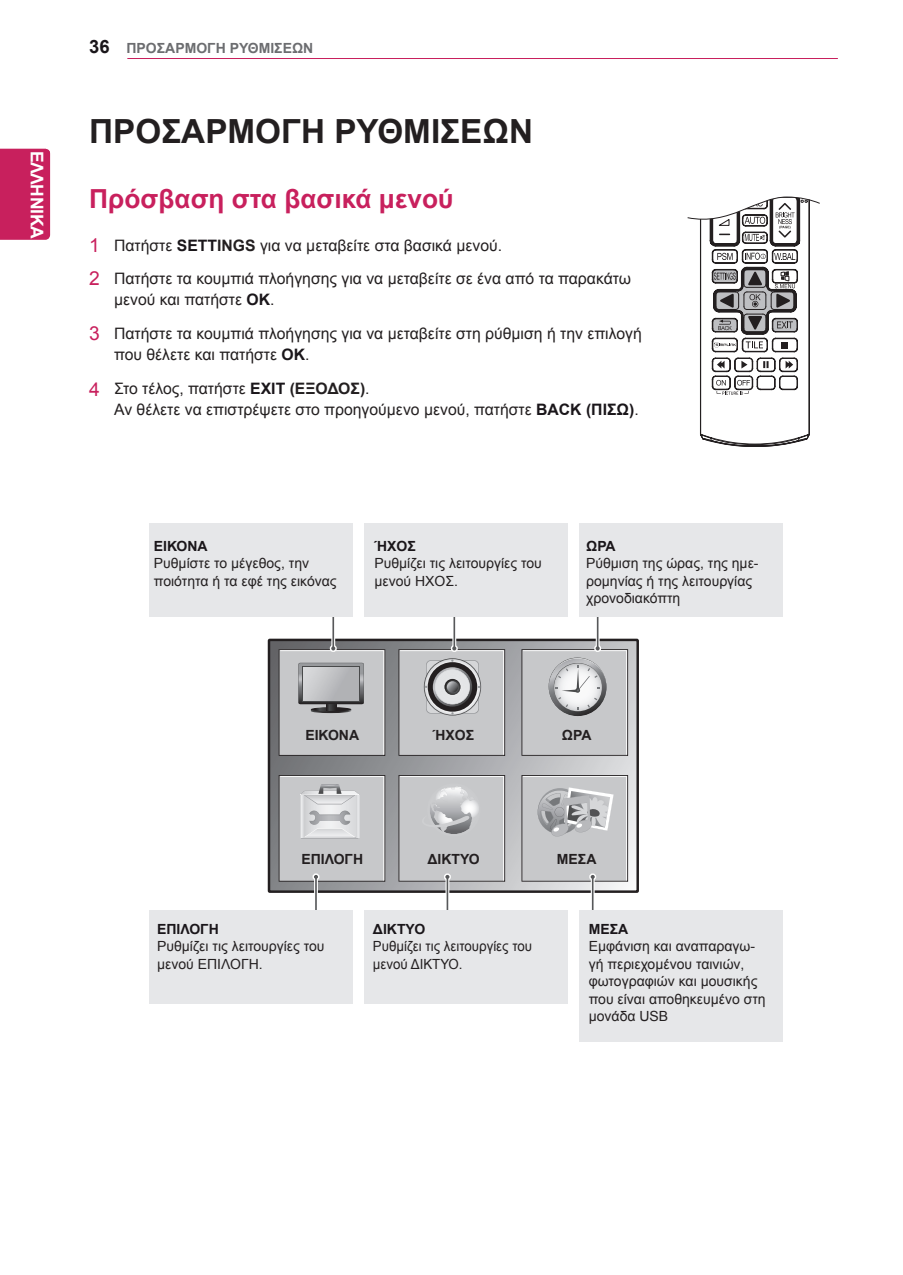
<style>
.page{position:relative;width:903px;height:1275px;background:#fff}
.page>*{position:absolute;margin:0;border:0;box-sizing:border-box;transform-origin:0 0}
.Chapter{font:700 33.25px "Arial";color:#231f20}
.Title-1{font:700 26.25px "Arial";color:#c8205d}
.t1{font:700 21px "Arial";color:#fff}
.t2{font:700 18.38px "Arial";color:#1a161a}
.t3{font:700 17.5px "Arial";letter-spacing:-.02em;color:#fff}
._1-Body{font:15.75px/21px "Arial";color:#231f20}
.Body-8{font:14px/17.5px "Arial";color:#231f20}
.Body{font:14px/17.5px "Arial";color:#231f20}
.Body-2{font:14px/17.5px "Arial";color:#231f20;scale:.95 1}
.Image{font:700 14px "Arial";color:#231f20}
.t4{font:700 14px "Arial";color:#6c6d70}
.Body-8-2{font:700 14px "Arial";color:#1a161a}
.Body-3{font:700 14px "Arial";color:#1a161a}
.s1{font-size:19.25px;color:#c8205d}
.s2{font-weight:700;color:#1a161a}
.s3{font-weight:700}
</style>
<div class="page">
<hr style="left:127px;top:58px;width:711px;height:1px;background:#c8205d">
<div style="left:0;top:149px;width:50px;height:91px;background:#c8205d"></div>
<svg style="left:687px;top:196px;width:133px;height:251px"></svg>
<svg style="left:268px;top:639px;width:371px;height:254px;background:#959698"></svg>
<svg style="left:331px;top:617px;width:4px;height:29px"></svg>
<div style="left:330px;top:645px;width:7px;height:7px;border:3px solid #fff;border-radius:50%"></div>
<hr style="left:332px;top:616px;width:2px;height:32px;background:#57585a">
<svg style="left:279px;top:646px;width:106px;height:110px;background:#b6b7b9"></svg>
<hr style="left:596px;top:617px;width:3px;height:31px;background:#fff">
<div style="left:594px;top:645px;width:7px;height:7px;border:3px solid #fff;border-radius:50%"></div>
<hr style="left:597px;top:616px;width:1px;height:32px;background:#57585a">
<svg style="left:521px;top:646px;width:107px;height:110px;background:#c0c1c3"></svg>
<svg style="left:452px;top:617px;width:4px;height:29px"></svg>
<div style="left:451px;top:645px;width:7px;height:7px;border:3px solid #fff;border-radius:50%"></div>
<hr style="left:453px;top:616px;width:2px;height:32px;background:#57585a">
<svg style="left:398px;top:646px;width:107px;height:110px;background:#b5b6b7"></svg>
<hr style="left:314px;top:878px;width:4px;height:32px;background:#fff">
<hr style="left:315px;top:878px;width:2px;height:33px;background:#57585a">
<svg style="left:279px;top:775px;width:106px;height:107px;background:#c6c7c9"></svg>
<svg style="left:445px;top:882px;width:4px;height:29px"></svg>
<hr style="left:447px;top:878px;width:1px;height:38px;background:#57585a">
<svg style="left:398px;top:775px;width:107px;height:107px;background:#c2c2c4"></svg>
<svg style="left:591px;top:882px;width:4px;height:29px"></svg>
<hr style="left:592px;top:878px;width:1px;height:38px;background:#57585a">
<svg style="left:521px;top:775px;width:107px;height:107px;background:#bebfc1"></svg>
<div style="left:364px;top:911px;width:204px;height:93px;background:#e6e7e9"></div>
<div style="left:579px;top:911px;width:204px;height:131px;background:#e6e7e9"></div>
<div style="left:149px;top:911px;width:204px;height:93px;background:#e6e7e9"></div>
<div style="left:364px;top:523px;width:204px;height:93px;background:#e6e7e9"></div>
<div style="left:579px;top:523px;width:204px;height:93px;background:#e6e7e9"></div>
<div style="left:149px;top:523px;width:204px;height:93px;background:#e6e7e9"></div>
<p class="t3" style="left:49px;top:151px;width:89px;rotate:90deg">ΕΛΛΗΝΙΚΑ</p>
<h3 class="t1" style="left:50px;top:173px;width:44px;rotate:90deg">ΕΛΛ</h3>
<p class="t2" style="left:89px;top:34px;width:22px">36</p>
<p class="t4" style="left:126px;top:39px;width:188px">ΠΡΟΣΑΡΜΟΓΗ ΡΥΘΜΙΣΕΩΝ</p>
<p class="Chapter" style="left:89px;top:109px;width:445px">ΠΡΟΣΑΡΜΟΓΗ ΡΥΘΜΙΣΕΩΝ</p>
<p class="Title-1" style="left:89px;top:181px;width:366px">Πρόσβαση στα βασικά μενού</p>
<p class="_1-Body" style="left:89px;top:235px;width:414px"><span class="s1">1</span> Πατήστε <span class="s2">SETT</span><span class="s3">INGS</span> για να μεταβείτε στα βασικά μενού.</p>
<p class="_1-Body" style="left:114px;top:268px;width:518px;text-indent:-25px"><span class="s1">2</span> Πατήστε τα κουμπιά πλοήγησης για να μεταβείτε σε ένα από τα παρακάτω μενού και πατήστε <span class="s2">OK</span>.</p>
<p class="_1-Body" style="left:114px;top:323px;width:529px;text-indent:-25px"><span class="s1">3</span> Πατήστε τα κουμπιά πλοήγησης για να μεταβείτε στη ρύθμιση ή την επιλογή που θέλετε και πατήστε <span class="s2">OK</span>.</p>
<p class="_1-Body" style="left:114px;top:379px;width:526px;text-indent:-25px"><span class="s1">4</span> Στο τέλος, πατήστε <span class="s2">EXIT</span> <span class="s3">(ΕΞΟΔΟΣ)</span>.<br>Αν θέλετε να επιστρέψετε στο προηγούμενο μενού, πατήστε <span class="s2">BACK (ΠΙΣΩ)</span>.</p>
<p class="Body-8" style="left:154px;top:537px;width:184px"><span class="s2">ΕΙΚΟΝΑ<br></span>Ρυθμίστε το μέγεθος, την ποιότητα ή τα εφέ της εικόνας</p>
<p class="Body-8-2" style="left:586px;top:536px;width:31px">ΩΡΑ</p>
<p class="Body-8" style="left:374px;top:537px;width:169px"><span class="s2">ΉΧΟΣ<br></span>Ρυθμίζει τις λειτουργίες του μενού ΗΧΟΣ.</p>
<p class="Body-8" style="left:586px;top:554px;width:174px">Ρύθμιση της ώρας, της ημε&shy;ρομηνίας ή της λειτουργίας χρονοδιακόπτη</p>
<p class="Image" style="left:305px;top:726px;width:55px">ΕΙΚΟΝΑ</p>
<p class="Image" style="left:433px;top:726px;width:43px">ΉΧΟΣ</p>
<p class="Image" style="left:562px;top:726px;width:31px">ΩΡΑ</p>
<p class="Image" style="left:301px;top:849px;width:61px">ΕΠΙΛΟΓΗ</p>
<p class="Image" style="left:427px;top:849px;width:54px">ΔΙΚΤΥΟ</p>
<p class="Body-8-2" style="left:157px;top:919px;width:61px">ΕΠΙΛΟΓΗ</p>
<p class="Body-8" style="left:157px;top:937px;width:169px">Ρυθμίζει τις λειτουργίες του μενού ΕΠΙΛΟΓΗ.</p>
<p class="Body-3" style="left:373px;top:919px;width:54px">ΔΙΚΤΥΟ</p>
<p class="Body-2" style="left:373px;top:937px;width:169px">Ρυθμίζει τις λειτουργίες του μενού ΔΙΚΤΥΟ.</p>
<p class="Image" style="left:557px;top:849px;width:41px">ΜΕΣΑ</p>
<p class="Body-3" style="left:589px;top:919px;width:41px">ΜΕΣΑ</p>
<p class="Body" style="left:589px;top:937px;width:178px">Εμφάνιση και αναπαραγω&shy;γή περιεχομένου ταινιών, φωτογραφιών και μουσικής που είναι αποθηκευμένο στη μονάδα USB</p>
</div>
